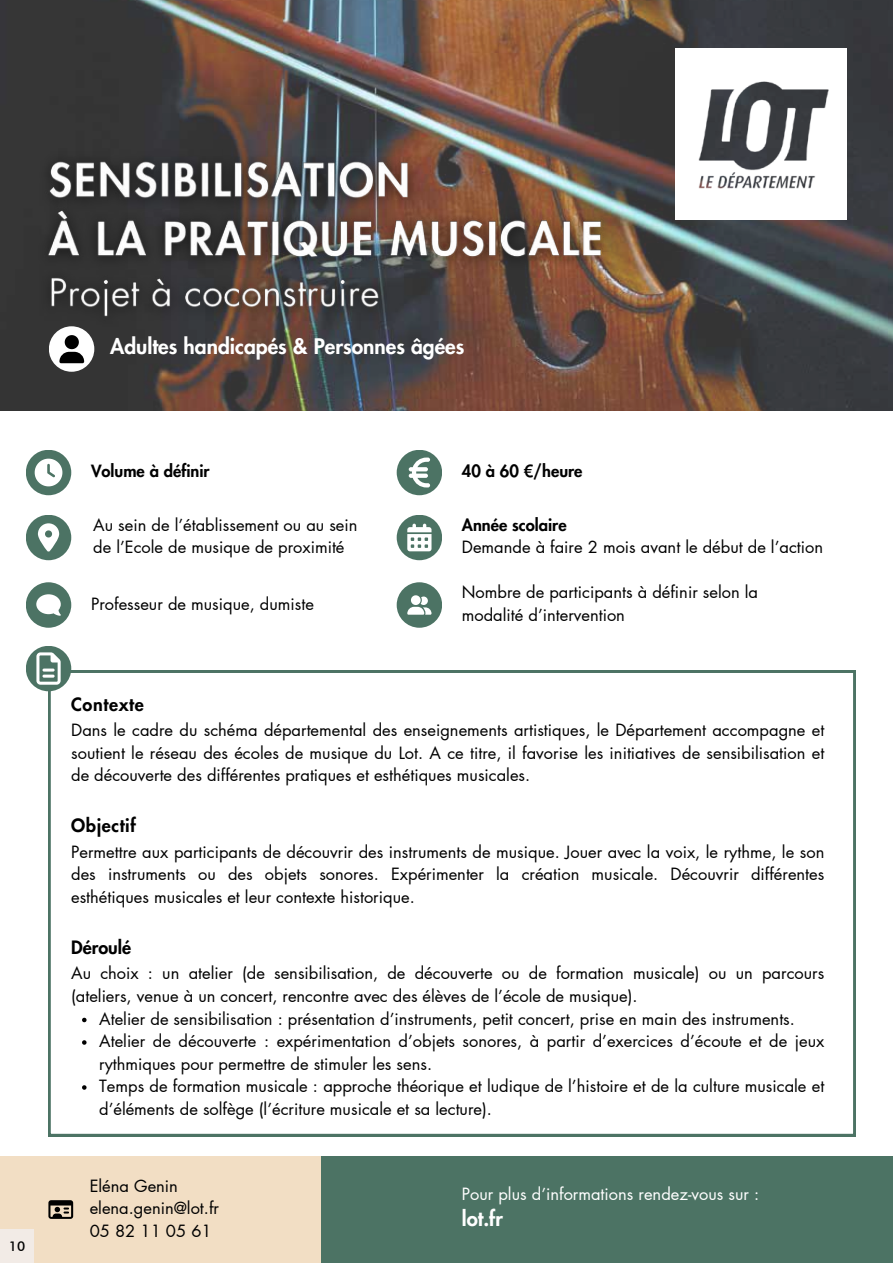
<style>
.page{position:relative;width:893px;height:1263px;background:#fff}
.page>*{position:absolute;margin:0;border:0;box-sizing:border-box;transform-origin:0 0}
.t1{font:800 21px "Futura LT Pro";color:#fff}
.t2{font:800 20.25px "Futura LT Pro";color:#fff}
.t3{font:800 18px "Futura LT Pro";letter-spacing:.035em;color:#000}
.t4{font:800 18px "Futura LT Pro";color:#000}
.t5{font:16.5px/22.5px "Futura LT Pro";color:#000}
.t6{font:800 16.5px "Futura LT Pro";color:#000}
.t7{font:16.5px "Futura LT Pro";color:#fff}
.t8{font:500 13.5px "Futura BT";color:#000}
</style>
<div class="page">
<img style="left:0;top:0;width:893px;height:411px">
<img style="left:676px;top:48px;width:171px;height:171px">
<div style="left:0;top:1156px;width:321px;height:107px;background:#f2dec4"></div>
<div style="left:321px;top:1156px;width:572px;height:107px;background:#4c7364"></div>
<svg style="left:48px;top:1200px;width:25px;height:19px"></svg>
<svg style="left:49px;top:671px;width:806px;height:465px"></svg>
<div style="left:26px;top:450px;width:45px;height:45px;background:#4c7364;border-radius:23px"></div>
<svg style="left:35px;top:459px;width:27px;height:27px"></svg>
<div style="left:397px;top:450px;width:45px;height:45px;background:#4c7364;border-radius:23px"></div>
<svg style="left:409px;top:457px;width:21px;height:30px"></svg>
<div style="left:26px;top:515px;width:45px;height:45px;background:#4c7364;border-radius:23px"></div>
<svg style="left:38px;top:523px;width:21px;height:29px"></svg>
<div style="left:397px;top:515px;width:45px;height:45px;background:#4c7364;border-radius:23px"></div>
<svg style="left:407px;top:524px;width:24px;height:27px"></svg>
<div style="left:26px;top:646px;width:45px;height:45px;background:#4c7364;border-radius:23px"></div>
<svg style="left:36px;top:652px;width:25px;height:33px"></svg>
<div style="left:397px;top:582px;width:45px;height:46px;background:#4c7364;border-radius:23px"></div>
<svg style="left:407px;top:595px;width:24px;height:20px"></svg>
<div style="left:26px;top:582px;width:45px;height:46px;background:#4c7364;border-radius:23px"></div>
<svg style="left:36px;top:594px;width:25px;height:22px"></svg>
<img style="left:28px;top:143px;width:594px;height:195px">
<svg style="left:82px;top:1018px;width:5px;height:4px"></svg>
<svg style="left:82px;top:1040px;width:5px;height:5px"></svg>
<svg style="left:82px;top:1085px;width:5px;height:5px"></svg>
<div style="left:49px;top:326px;width:45px;height:46px;background:#fff;border-radius:23px"></div>
<svg style="left:59px;top:335px;width:25px;height:28px"></svg>
<div style="left:0;top:1229px;width:34px;height:34px;background:#f2ebe6"></div>
<p class="t8" style="left:9px;top:1238px;width:18px">10</p>
<p class="t1" style="left:110px;top:330px;width:356px">Adultes handicapés &amp; Personnes âgées</p>
<p class="t6" style="left:91px;top:458px;width:120px">Volume à définir</p>
<p class="t5" style="left:93px;top:513px;width:266px">Au sein de l’établissement ou au sein de l’Ecole de musique de proximité</p>
<p class="t5" style="left:91px;top:592px;width:224px">Professeur de musique, dumiste</p>
<p class="t6" style="left:462px;top:458px;width:122px">40 à 60 €/heure</p>
<p class="t6" style="left:462px;top:512px;width:106px">Année scolaire</p>
<p class="t5" style="left:462px;top:536px;width:363px">Demande à faire 2 mois avant le début de l’action</p>
<p class="t5" style="left:462px;top:581px;width:298px">Nombre de participants à définir selon la modalité d’intervention</p>
<p class="t3" style="left:71px;top:690px;width:74px">Contexte</p>
<p class="t5" style="left:71px;top:719px;width:755px;text-align:justify">Dans le cadre du schéma départemental des enseignements artistiques, le Département accompagne et soutient le réseau des écoles de musique du Lot. A ce titre, il favorise les initiatives de sensibilisation et de découverte des différentes pratiques et esthétiques musicales.</p>
<p class="t3" style="left:71px;top:812px;width:66px">Objectif</p>
<p class="t5" style="left:71px;top:840px;width:755px;text-align:justify">Permettre aux participants de découvrir des instruments de musique. Jouer avec la voix, le rythme, le son des instruments ou des objets sonores. Expérimenter la création musicale. Découvrir différentes esthétiques musicales et leur contexte historique.</p>
<p class="t4" style="left:71px;top:933px;width:62px">Déroulé</p>
<p class="t5" style="left:71px;top:962px;width:755px">Au choix : un atelier (de sensibilisation, de découverte ou de formation musicale) ou un parcours</p>
<p class="t5" style="left:71px;top:984px;width:568px">(ateliers, venue à un concert, rencontre avec des élèves de l’école de musique).</p>
<p class="t5" style="left:99px;top:1007px;width:697px">Atelier de sensibilisation : présentation d’instruments, petit concert, prise en main des instruments.</p>
<p class="t5" style="left:99px;top:1029px;width:727px">Atelier de découverte : expérimentation d’objets sonores, à partir d’exercices d’écoute et de jeux</p>
<p class="t5" style="left:99px;top:1052px;width:334px">rythmiques pour permettre de stimuler les sens.</p>
<p class="t5" style="left:99px;top:1074px;width:727px">Temps de formation musicale : approche théorique et ludique de l’histoire et de la culture musicale et</p>
<p class="t5" style="left:99px;top:1097px;width:394px">d’éléments de solfège (l’écriture musicale et sa lecture).</p>
<p class="t5" style="left:90px;top:1174px;width:131px">Eléna Genin elena.genin@lot.fr<br>05 82 11 05 61</p>
<p class="t7" style="left:462px;top:1183px;width:299px">Pour plus d’informations rendez-vous sur :</p>
<p class="t2" style="left:462px;top:1203px;width:42px">lot.fr</p>
</div>
